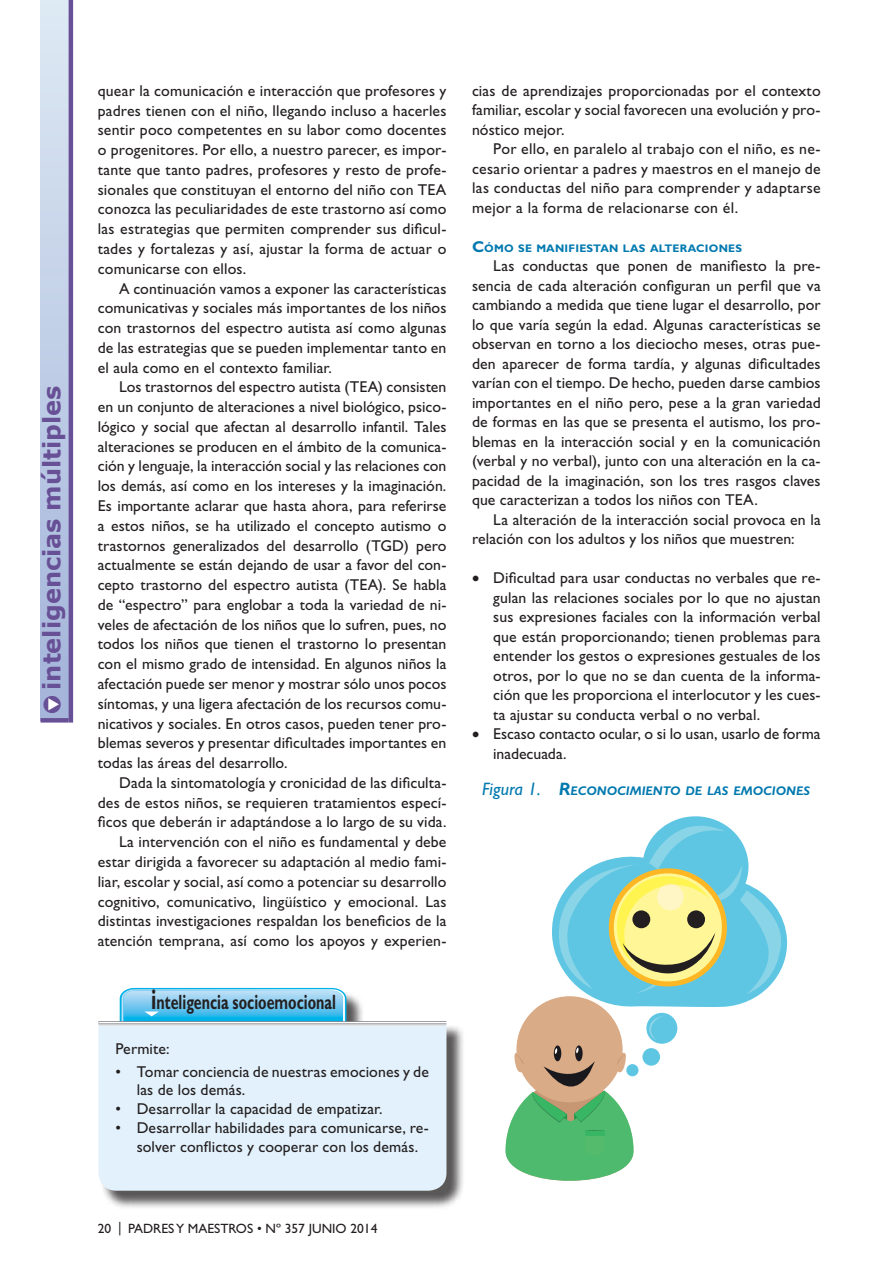
<style>
.page{position:relative;width:893px;height:1263px;background:#fff}
.page>*{position:absolute;margin:0;border:0;box-sizing:border-box;transform-origin:0 0}
.t1{font:700 24px "Verdana";color:#685096}
.t2{font:700 20.7px "Gill Sans Std";color:#231f20;scale:.69 1}
.t3{font:15.75px/19.8px "Gill Sans Std";letter-spacing:.005em;color:#231f20;text-align:justify}
.t4{font:13.5px "Gill Sans Std";color:#231f20}
.t5{font:italic 700 12.6px "Gill Sans Std";color:#0079af}
.t6{font:700 10.95px "Gill Sans Std";letter-spacing:.02em;color:#0079af}
.s1{color:#fff}
.s2{font-size:28.5px}
.s3{font-size:15.75px}
.s4{font-weight:400;font-size:18px}
.s5{font-size:18px}
</style>
<div class="page">
<div style="left:41px;top:0;width:30px;height:720px;background:linear-gradient(to bottom,#dde9f3,#a3b3da)"></div>
<hr style="left:41px;top:718px;width:28px;height:4px;background:#685096">
<hr style="left:69px;top:0;width:4px;height:722px;background:#685096">
<div style="left:101px;top:990px;width:364px;height:219px;background:#231f20;opacity:.75"></div>
<svg style="left:98px;top:988px;width:348px;height:38px"></svg>
<hr style="left:99px;top:1022px;width:347px;height:1px;background:#fff">
<div style="left:98px;top:1026px;width:348px;height:165px;background:#e2f1fb"></div>
<div style="left:516px;top:996px;width:107px;height:106px;background:#d9ab87;border-radius:50%"></div>
<svg style="left:505px;top:1047px;width:129px;height:134px"></svg>
<svg style="left:550px;top:927px;width:237px;height:81px;fill:#5ec6e3"></svg>
<div style="left:646px;top:1013px;width:31px;height:31px;background:#5ec6e3;border-radius:50%"></div>
<div style="left:642px;top:1048px;width:18px;height:18px;background:#5ec6e3;border-radius:50%"></div>
<div style="left:626px;top:1064px;width:12px;height:12px;background:#5ec6e3;border-radius:50%"></div>
<svg style="left:550px;top:816px;width:235px;height:178px"></svg>
<div style="left:632px;top:910px;width:18px;height:18px;background:#231f20;border-radius:50%"></div>
<div style="left:687px;top:910px;width:18px;height:18px;background:#231f20;border-radius:50%"></div>
<svg style="left:647px;top:1015px;width:16px;height:25px"></svg>
<h1 class="t1" style="left:35px;top:714px;width:330px;rotate:-90deg"><span class="s1">▼</span>● inteligencias múltiples</h1>
<p class="t3" style="left:98px;top:81px;width:350px">quear la comunicación e interacción que profesores y padres tienen con el niño, llegando incluso a hacerles sentir poco competentes en su labor como docentes o progenitores. Por ello, a nuestro parecer, es impor&shy;tante que tanto padres, profesores y resto de profe&shy;sionales que constituyan el entorno del niño con TEA conozca las peculiaridades de este trastorno así como las estrategias que permiten comprender sus dificul&shy;tades y fortalezas y así, ajustar la forma de actuar o comunicarse con ellos.</p>
<p class="t3" style="left:98px;top:278px;width:350px;text-indent:21px">A continuación vamos a exponer las características comunicativas y sociales más importantes de los niños con trastornos del espectro autista así como algunas de las estrategias que se pueden implementar tanto en el aula como en el contexto familiar.</p>
<p class="t3" style="left:98px;top:377px;width:350px;text-indent:21px">Los trastornos del espectro autista (TEA) consisten en un conjunto de alteraciones a nivel biológico, psico&shy;lógico y social que afectan al desarrollo infantil. Tales alteraciones se producen en el ámbito de la comunica&shy;ción y lenguaje, la interacción social y las relaciones con los demás, así como en los intereses y la imaginación.<br>Es importante aclarar que hasta ahora, para referirse a estos niños, se ha utilizado el concepto autismo o trastornos generalizados del desarrollo (TGD) pero actualmente se están dejando de usar a favor del con&shy;cepto trastorno del espectro autista (TEA). Se habla de “espectro” para englobar a toda la variedad de ni&shy;veles de afectación de los niños que lo sufren, pues, no todos los niños que tienen el trastorno lo presentan con el mismo grado de intensidad. En algunos niños la afectación puede ser menor y mostrar sólo unos pocos síntomas, y una ligera afectación de los recursos comu&shy;nicativos y sociales. En otros casos, pueden tener pro&shy;blemas severos y presentar dificultades importantes en todas las áreas del desarrollo.</p>
<p class="t3" style="left:98px;top:773px;width:350px;text-align:right">Dada la sintomatología y cronicidad de las dificulta&shy;des de estos niños, se requieren tratamientos especí&shy;ficos que deberán ir adaptándose a lo largo de su vida.<br>La intervención con el niño es fundamental y debe estar dirigida a favorecer su adaptación al medio fami&shy;liar, escolar y social, así como a potenciar su desarrollo cognitivo, comunicativo, lingüístico y emocional. Las distintas investigaciones respaldan los beneficios de la atención temprana, así como los apoyos y experien-</p>
<h2 class="t2" style="left:151px;top:990px;width:269px"><span class="s2">i</span>nteligencia socioemocional</h2>
<p class="t3" style="left:115px;top:1038px;width:56px">Permite:</p>
<p class="t3" style="left:137px;top:1062px;width:294px;line-height:18.8px;text-indent:-21px">• Tomar conciencia de nuestras emociones y de las de los demás.</p>
<p class="t3" style="left:115px;top:1099px;width:269px">• Desarrollar la capacidad de empatizar.</p>
<p class="t3" style="left:137px;top:1118px;width:294px;line-height:18.8px;text-indent:-21px">• Desarrollar habilidades para comunicarse, re&shy;solver conflictos y cooperar con los demás.</p>
<p class="t3" style="left:472px;top:81px;width:350px">cias de aprendizajes proporcionadas por el contexto familiar, escolar y social favorecen una evolución y pro&shy;nóstico mejor.</p>
<p class="t3" style="left:472px;top:139px;width:350px;text-indent:21px">Por ello, en paralelo al trabajo con el niño, es ne&shy;cesario orientar a padres y maestros en el manejo de las conductas del niño para comprender y adaptarse mejor a la forma de relacionarse con él.</p>
<p class="t6" style="left:472px;top:242px;width:272px"><span class="s3">C</span>ÓMO SE MANIFIESTAN LAS ALTERACIONES</p>
<p class="t3" style="left:472px;top:256px;width:350px;text-indent:21px">Las conductas que ponen de manifiesto la pre&shy;sencia de cada alteración configuran un perfil que va cambiando a medida que tiene lugar el desarrollo, por lo que varía según la edad. Algunas características se observan en torno a los dieciocho meses, otras pue&shy;den aparecer de forma tardía, y algunas dificultades varían con el tiempo. De hecho, pueden darse cambios importantes en el niño pero, pese a la gran variedad de formas en las que se presenta el autismo, los pro&shy;blemas en la interacción social y en la comunicación (verbal y no verbal), junto con una alteración en la ca&shy;pacidad de la imaginación, son los tres rasgos claves que caracterizan a todos los niños con TEA.</p>
<p class="t3" style="left:472px;top:510px;width:350px;text-indent:21px">La alteración de la interacción social provoca en la relación con los adultos y los niños que muestren:</p>
<p class="t3" style="left:493px;top:568px;width:329px;text-indent:-21px">• Dificultad para usar conductas no verbales que re&shy;gulan las relaciones sociales por lo que no ajustan sus expresiones faciales con la información verbal que están proporcionando; tienen problemas para entender los gestos o expresiones gestuales de los otros, por lo que no se dan cuenta de la informa&shy;ción que les proporciona el interlocutor y les cues&shy;ta ajustar su conducta verbal o no verbal.</p>
<p class="t3" style="left:493px;top:724px;width:329px;text-indent:-21px">• Escaso contacto ocular, o si lo usan, usarlo de forma inadecuada.</p>
<p class="t5" style="left:482px;top:784px;width:329px"><span class="s4">Figura 1.</span> <span class="s5">R</span>ECONOCIMIENTO DE LAS EMOCIONES</p>
<p class="t4" style="left:98px;top:1221px;width:281px">20 | PADRES Y MAESTROS • Nº 357 JUNIO 2014</p>
</div>
